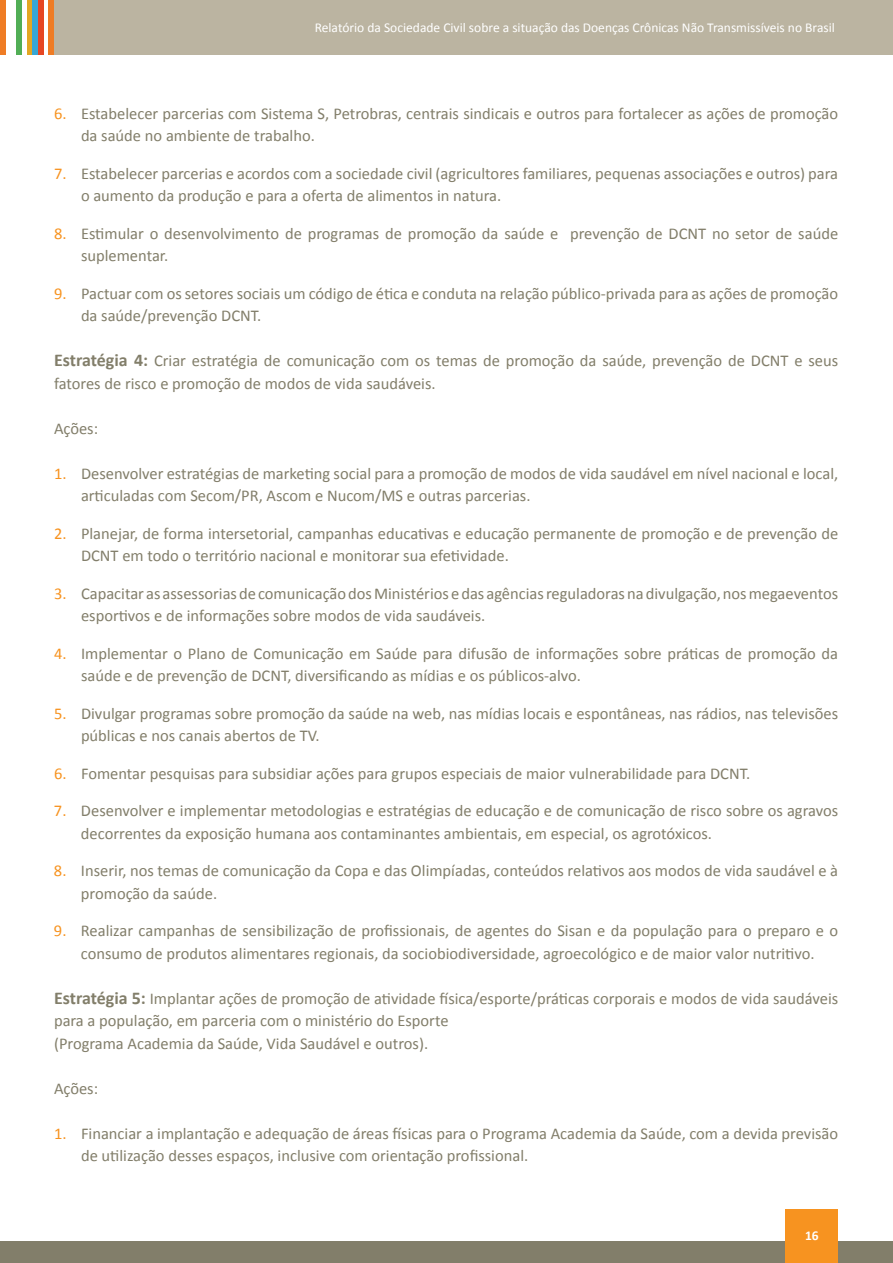
<style>
.page{position:relative;width:893px;height:1263px;background:#fff}
.page>*{position:absolute;margin:0;border:0;box-sizing:border-box;transform-origin:0 0}
.t1{font:16.5px/22.5px "Calibri";color:#827e6a}
.t2{font:13.5px "Calibri";color:#fff}
.t3{font:700 13.5px "Calibri";color:#fff}
.s1{color:#f79320}
.s2{font-weight:700;font-size:18px}
</style>
<div class="page">
<div style="left:54px;top:0;width:839px;height:55px;background:#bbb4a1"></div>
<div style="left:0;top:0;width:5px;height:55px;background:#ef7c25"></div>
<div style="left:27px;top:0;width:5px;height:55px;background:#e3a723"></div>
<div style="left:32px;top:0;width:6px;height:55px;background:#37a7d5"></div>
<div style="left:38px;top:0;width:5px;height:55px;background:#e64624"></div>
<div style="left:16px;top:0;width:6px;height:55px;background:#51ae56"></div>
<div style="left:49px;top:0;width:5px;height:55px;background:#ef7c25"></div>
<div style="left:0;top:1242px;width:893px;height:21px;background:#827e6a"></div>
<div style="left:786px;top:1209px;width:52px;height:54px;background:#f79320"></div>
<p class="t2" style="left:315px;top:18px;width:522px">Relatório da Sociedade Civil sobre a situação das Doenças Crônicas Não Transmissíveis no Brasil</p>
<p class="t1" style="left:81px;top:101px;width:759px;text-indent:-27px"><span class="s1">6.</span> Estabelecer parcerias com Sistema S, Petrobras, centrais sindicais e outros para fortalecer as ações de promoção da saúde no ambiente de trabalho.</p>
<p class="t1" style="left:81px;top:162px;width:759px;text-indent:-27px"><span class="s1">7.</span> Estabelecer parcerias e acordos com a sociedade civil (agricultores familiares, pequenas associações e outros) para o aumento da produção e para a oferta de alimentos in natura.</p>
<p class="t1" style="left:81px;top:222px;width:759px;text-indent:-27px"><span class="s1">8.</span> Estimular o desenvolvimento de programas de promoção da saúde e prevenção de DCNT no setor de saúde suplementar.</p>
<p class="t1" style="left:81px;top:282px;width:759px;text-indent:-27px"><span class="s1">9.</span> Pactuar com os setores sociais um código de ética e conduta na relação público-privada para as ações de promoção da saúde/prevenção DCNT.</p>
<p class="t1" style="left:54px;top:349px;width:786px"><span class="s2">Estratégia 4:</span> Criar estratégia de comunicação com os temas de promoção da saúde, prevenção de DCNT e seus fatores de risco e promoção de modos de vida saudáveis.</p>
<p class="t1" style="left:54px;top:416px;width:46px">Ações:</p>
<p class="t1" style="left:81px;top:461px;width:759px;text-indent:-27px"><span class="s1">1.</span> Desenvolver estratégias de marketing social para a promoção de modos de vida saudável em nível nacional e local, articuladas com Secom/PR, Ascom e Nucom/MS e outras parcerias.</p>
<p class="t1" style="left:81px;top:522px;width:759px;text-indent:-27px"><span class="s1">2.</span> Planejar, de forma intersetorial, campanhas educativas e educação permanente de promoção e de prevenção de<br>DCNT em todo o território nacional e monitorar sua efetividade.</p>
<p class="t1" style="left:81px;top:582px;width:759px;text-indent:-27px"><span class="s1">3.</span> Capacitar as assessorias de comunicação dos Ministérios e das agências reguladoras na divulgação, nos megaeventos esportivos e de informações sobre modos de vida saudáveis.</p>
<p class="t1" style="left:81px;top:642px;width:759px;text-indent:-27px"><span class="s1">4.</span> Implementar o Plano de Comunicação em Saúde para difusão de informações sobre práticas de promoção da saúde e de prevenção de DCNT, diversificando as mídias e os públicos-alvo.</p>
<p class="t1" style="left:81px;top:702px;width:759px;text-indent:-27px"><span class="s1">5.</span> Divulgar programas sobre promoção da saúde na web, nas mídias locais e espontâneas, nas rádios, nas televisões públicas e nos canais abertos de TV.</p>
<p class="t1" style="left:54px;top:762px;width:698px"><span class="s1">6.</span> Fomentar pesquisas para subsidiar ações para grupos especiais de maior vulnerabilidade para DCNT.</p>
<p class="t1" style="left:81px;top:799px;width:759px;text-indent:-27px"><span class="s1">7.</span> Desenvolver e implementar metodologias e estratégias de educação e de comunicação de risco sobre os agravos decorrentes da exposição humana aos contaminantes ambientais, em especial, os agrotóxicos.</p>
<p class="t1" style="left:81px;top:859px;width:759px;text-indent:-27px"><span class="s1">8.</span> Inserir, nos temas de comunicação da Copa e das Olimpíadas, conteúdos relativos aos modos de vida saudável e à promoção da saúde.</p>
<p class="t1" style="left:54px;top:919px;width:786px;text-align:center"><span class="s1">9.</span> Realizar campanhas de sensibilização de profissionais, de agentes do Sisan e da população para o preparo e o consumo de produtos alimentares regionais, da sociobiodiversidade, agroecológico e de maior valor nutritivo.</p>
<p class="t1" style="left:54px;top:986px;width:786px"><span class="s2">Estratégia 5:</span> Implantar ações de promoção de atividade física/esporte/práticas corporais e modos de vida saudáveis para a população, em parceria com o ministério do Esporte<br>(Programa Academia da Saúde, Vida Saudável e outros).</p>
<p class="t1" style="left:54px;top:1077px;width:46px">Ações:</p>
<p class="t1" style="left:81px;top:1121px;width:759px;text-indent:-27px"><span class="s1">1.</span> Financiar a implantação e adequação de áreas físicas para o Programa Academia da Saúde, com a devida previsão de utilização desses espaços, inclusive com orientação profissional.</p>
<p class="t3" style="left:805px;top:1226px;width:15px">16</p>
</div>
